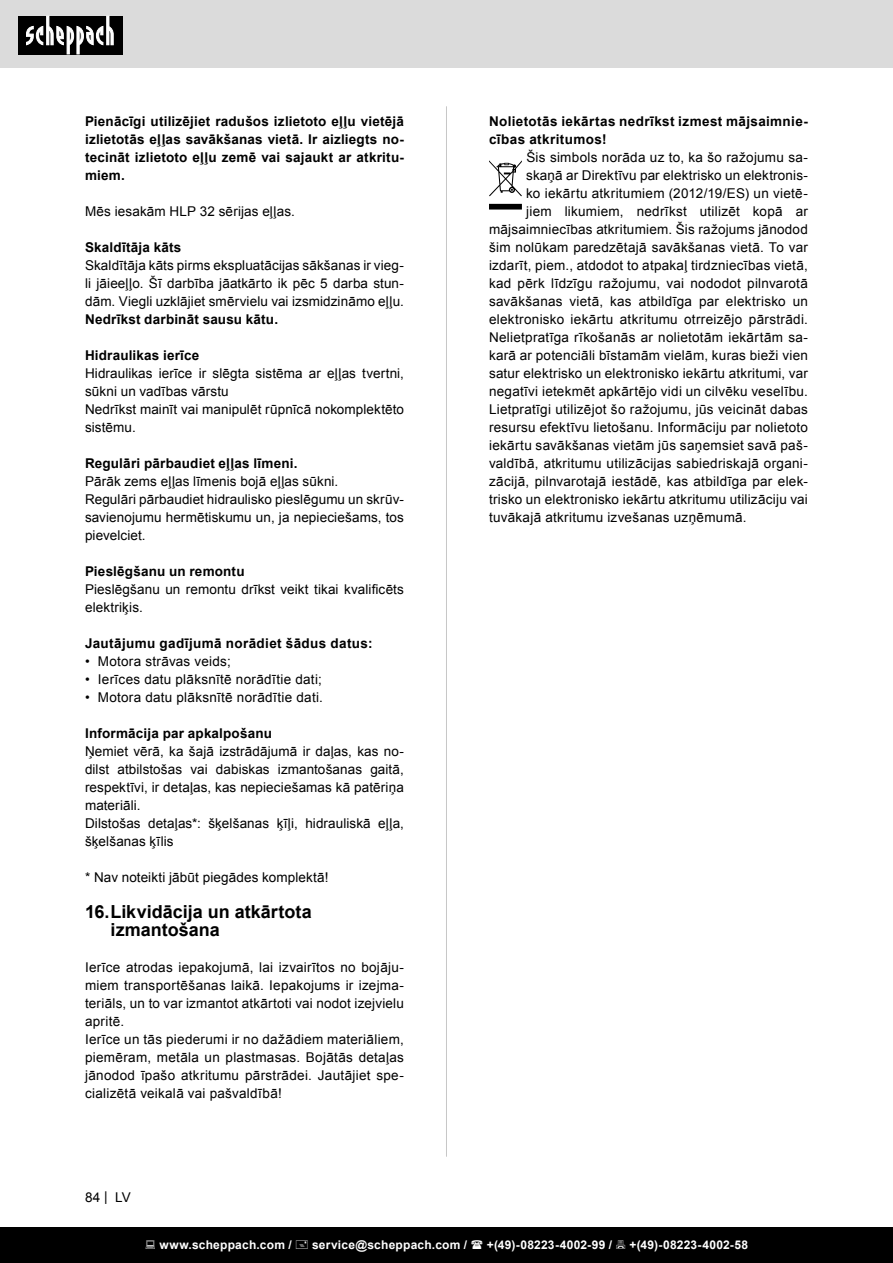
<style>
.page{position:relative;width:893px;height:1263px;background:#fff}
.page>*{position:absolute;margin:0;border:0;box-sizing:border-box;transform-origin:0 0}
.t1{font:700 18px/18px "Arial";color:#000}
.Basiseinstellung{font:13.5px/18px "Arial";letter-spacing:.02em;color:#000;text-align:justify}
.Basiseinstellung-2{font:700 13.5px/18px "Arial";letter-spacing:.015em;color:#000}
.t2{font:700 12px "Arial";letter-spacing:.02em;color:#fff}
.s1{font-weight:700}
</style>
<div class="page">
<div style="left:0;top:0;width:893px;height:67px;background:#dbdbdb"></div>
<div style="left:0;top:1227px;width:893px;height:36px;background:#000"></div>
<div style="left:18px;top:16px;width:105px;height:38px;background:#000"></div>
<svg style="left:26px;top:16px;width:88px;height:38px"></svg>
<hr style="left:446px;top:106px;width:1px;height:1051px;background:#c7c7c7">
<svg style="left:489px;top:160px;width:33px;height:50px"></svg>
<p class="Basiseinstellung-2" style="left:85px;top:113px;width:320px;text-align:justify">Pienācīgi utilizējiet radušos izlietoto eļļu vietējā izlietotās eļļas savākšanas vietā. Ir aizliegts no&shy;tecināt izlietoto eļļu zemē vai sajaukt ar atkritu&shy;miem.</p>
<p class="Basiseinstellung" style="left:85px;top:202px;width:211px">Mēs iesakām HLP 32 sērijas eļļas.</p>
<p class="Basiseinstellung-2" style="left:85px;top:239px;width:98px">Skaldītāja kāts</p>
<p class="Basiseinstellung" style="left:85px;top:256px;width:320px">Skaldītāja kāts pirms ekspluatācijas sākšanas ir vieg&shy;li jāieeļļo. Šī darbība jāatkārto ik pēc 5 darba stun&shy;dām. Viegli uzklājiet smērvielu vai izsmidzināmo eļļu.<br><span class="s1">Nedrīkst darbināt sausu kātu.</span></p>
<p class="Basiseinstellung-2" style="left:85px;top:347px;width:116px">Hidraulikas ierīce</p>
<p class="Basiseinstellung" style="left:85px;top:364px;width:320px">Hidraulikas ierīce ir slēgta sistēma ar eļļas tvertni, sūkni un vadības vārstu</p>
<p class="Basiseinstellung" style="left:85px;top:400px;width:320px">Nedrīkst mainīt vai manipulēt rūpnīcā nokomplektēto sistēmu.</p>
<p class="Basiseinstellung-2" style="left:85px;top:455px;width:214px">Regulāri pārbaudiet eļļas līmeni.</p>
<p class="Basiseinstellung" style="left:85px;top:472px;width:255px">Pārāk zems eļļas līmenis bojā eļļas sūkni.</p>
<p class="Basiseinstellung" style="left:85px;top:490px;width:320px">Regulāri pārbaudiet hidraulisko pieslēgumu un skrūv&shy;savienojumu hermētiskumu un, ja nepieciešams, tos pievelciet.</p>
<p class="Basiseinstellung-2" style="left:85px;top:563px;width:161px">Pieslēgšanu un remontu</p>
<p class="Basiseinstellung" style="left:85px;top:580px;width:320px">Pieslēgšanu un remontu drīkst veikt tikai kvalificēts elektriķis.</p>
<p class="Basiseinstellung-2" style="left:85px;top:635px;width:289px">Jautājumu gadījumā norādiet šādus datus:</p>
<p class="Basiseinstellung" style="left:85px;top:652px;width:147px">• Motora strāvas veids;</p>
<p class="Basiseinstellung" style="left:85px;top:670px;width:238px">• Ierīces datu plāksnītē norādītie dati;</p>
<p class="Basiseinstellung" style="left:85px;top:688px;width:239px">• Motora datu plāksnītē norādītie dati.</p>
<p class="Basiseinstellung-2" style="left:85px;top:725px;width:188px">Informācija par apkalpošanu</p>
<p class="Basiseinstellung" style="left:85px;top:742px;width:320px">Ņemiet vērā, ka šajā izstrādājumā ir daļas, kas no&shy;dilst atbilstošas vai dabiskas izmantošanas gaitā, respektīvi, ir detaļas, kas nepieciešamas kā patēriņa materiāli.</p>
<p class="Basiseinstellung" style="left:85px;top:814px;width:320px">Dilstošas detaļas*: šķelšanas ķīļi, hidrauliskā eļļa, šķelšanas ķīlis</p>
<p class="Basiseinstellung" style="left:85px;top:868px;width:245px">* Nav noteikti jābūt piegādes komplektā!</p>
<p class="t1" style="left:111px;top:903px;width:203px;text-indent:-26px">16.Likvidācija un atkārtota izmantošana</p>
<p class="Basiseinstellung" style="left:85px;top:958px;width:320px">Ierīce atrodas iepakojumā, lai izvairītos no bojāju&shy;miem transportēšanas laikā. Iepakojums ir izejma&shy;teriāls, un to var izmantot atkārtoti vai nodot izejvielu apritē.</p>
<p class="Basiseinstellung" style="left:85px;top:1030px;width:320px">Ierīce un tās piederumi ir no dažādiem materiāliem, piemēram, metāla un plastmasas. Bojātās detaļas jānodod īpašo atkritumu pārstrādei. Jautājiet spe&shy;cializētā veikalā vai pašvaldībā!</p>
<p class="Basiseinstellung" style="left:85px;top:1188px;width:47px">84 | LV</p>
<p class="Basiseinstellung-2" style="left:489px;top:113px;width:320px">Nolietotās iekārtas nedrīkst izmest mājsaimnie&shy;cības atkritumos!</p>
<p class="Basiseinstellung" style="left:526px;top:148px;width:283px">Šis simbols norāda uz to, ka šo ražojumu sa-</p>
<p class="Basiseinstellung" style="left:526px;top:166px;width:283px">skaņā ar Direktīvu par elektrisko un elektronis-</p>
<p class="Basiseinstellung" style="left:526px;top:184px;width:283px">ko iekārtu atkritumiem (2012/19/ES) un vietē-</p>
<p class="Basiseinstellung" style="left:526px;top:202px;width:283px">jiem likumiem, nedrīkst utilizēt kopā ar</p>
<p class="Basiseinstellung" style="left:489px;top:220px;width:320px">mājsaimniecības atkritumiem. Šis ražojums jānodod</p>
<p class="Basiseinstellung" style="left:489px;top:238px;width:320px">šim nolūkam paredzētajā savākšanas vietā. To var</p>
<p class="Basiseinstellung" style="left:489px;top:256px;width:320px">izdarīt, piem., atdodot to atpakaļ tirdzniecības vietā,</p>
<p class="Basiseinstellung" style="left:489px;top:274px;width:320px">kad pērk līdzīgu ražojumu, vai nododot pilnvarotā</p>
<p class="Basiseinstellung" style="left:489px;top:292px;width:320px">savākšanas vietā, kas atbildīga par elektrisko un</p>
<p class="Basiseinstellung" style="left:489px;top:310px;width:320px">elektronisko iekārtu atkritumu otrreizējo pārstrādi.</p>
<p class="Basiseinstellung" style="left:489px;top:328px;width:320px">Nelietpratīga rīkošanās ar nolietotām iekārtām sa-</p>
<p class="Basiseinstellung" style="left:489px;top:346px;width:320px">karā ar potenciāli bīstamām vielām, kuras bieži vien</p>
<p class="Basiseinstellung" style="left:489px;top:364px;width:320px">satur elektrisko un elektronisko iekārtu atkritumi, var</p>
<p class="Basiseinstellung" style="left:489px;top:382px;width:320px">negatīvi ietekmēt apkārtējo vidi un cilvēku veselību.</p>
<p class="Basiseinstellung" style="left:489px;top:400px;width:320px">Lietpratīgi utilizējot šo ražojumu, jūs veicināt dabas</p>
<p class="Basiseinstellung" style="left:489px;top:418px;width:320px">resursu efektīvu lietošanu. Informāciju par nolietoto</p>
<p class="Basiseinstellung" style="left:489px;top:436px;width:320px">iekārtu savākšanas vietām jūs saņemsiet savā paš-</p>
<p class="Basiseinstellung" style="left:489px;top:454px;width:320px">valdībā, atkritumu utilizācijas sabiedriskajā organi-</p>
<p class="Basiseinstellung" style="left:489px;top:472px;width:320px">zācijā, pilnvarotajā iestādē, kas atbildīga par elek-</p>
<p class="Basiseinstellung" style="left:489px;top:490px;width:320px">trisko un elektronisko iekārtu atkritumu utilizāciju vai</p>
<p class="Basiseinstellung" style="left:489px;top:508px;width:259px">tuvākajā atkritumu izvešanas uzņēmumā.</p>
<p class="t2" style="left:159px;top:1236px;width:134px">www.scheppach.com /</p>
<p class="t2" style="left:312px;top:1236px;width:157px">service@scheppach.com /</p>
<p class="t2" style="left:487px;top:1236px;width:127px">+(49)-08223-4002-99 /</p>
<p class="t2" style="left:629px;top:1236px;width:120px">+(49)-08223-4002-58</p>
</div>
